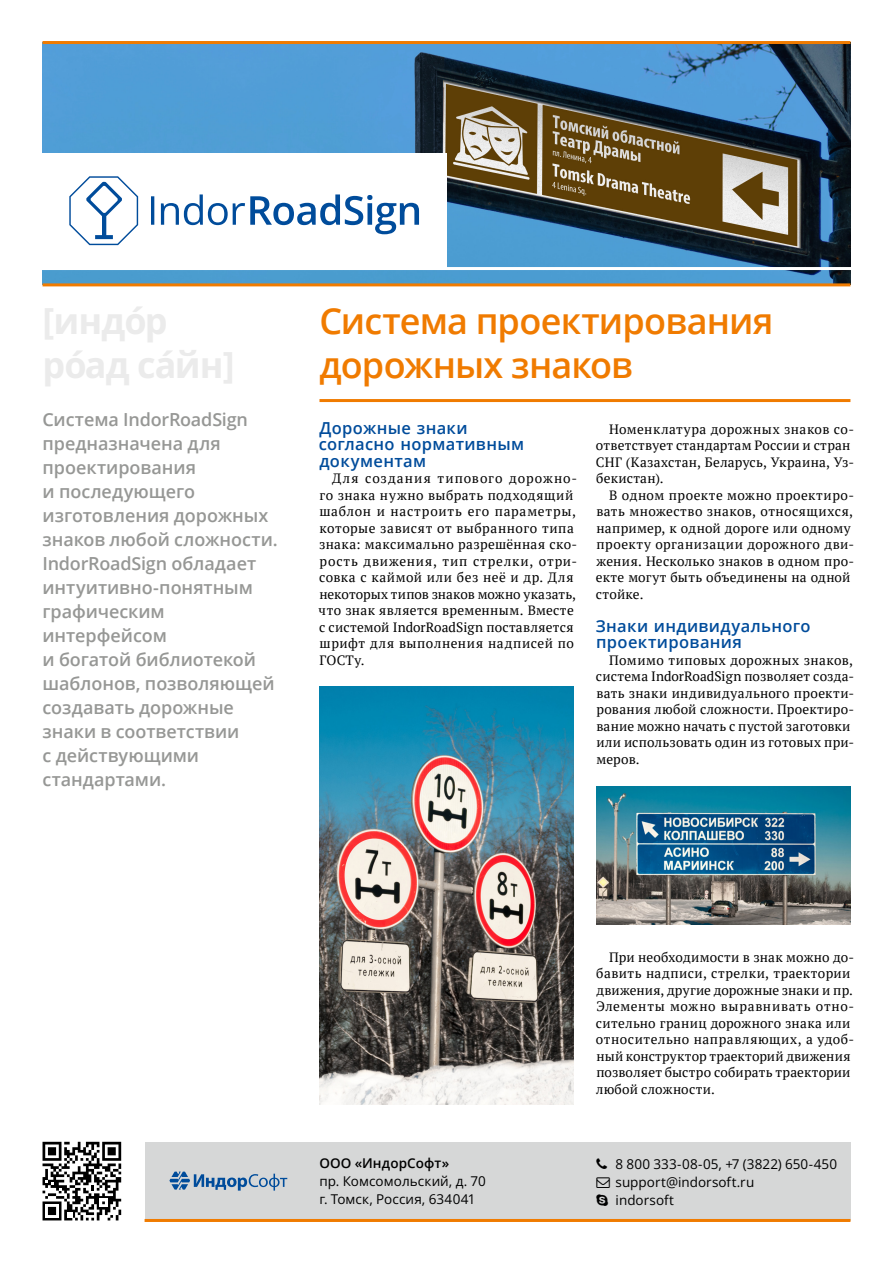
<style>
.page{position:relative;width:893px;height:1263px;background:#fff}
.page>*{position:absolute;margin:0;border:0;box-sizing:border-box;transform-origin:0 0}
.t1{font:600 36px/43.2px "Open Sans";letter-spacing:-.025em;color:#f07b00}
.t2{font:600 18px/24px "Open Sans";letter-spacing:-.005em;color:#969795}
.t3{font:600 16.5px/16.5px "Open Sans";letter-spacing:.02em;color:#004c9b}
.t4{font:13.5px/16.5px "PT Serif";letter-spacing:.025em;color:#000}
.t5{font:13.5px/18px "Open Sans";letter-spacing:.005em;color:#000}
.t6{font:600 13.5px "Open Sans";letter-spacing:.005em;color:#000}
</style>
<div class="page">
<div style="left:145px;top:1142px;width:705px;height:78px;background:#d6d7d7"></div>
<svg style="left:169px;top:1171px;width:118px;height:19px"></svg>
<img style="left:43px;top:44px;width:807px;height:239px">
<svg style="left:43px;top:1142px;width:78px;height:78px"></svg>
<img style="left:319px;top:686px;width:254px;height:419px">
<img style="left:596px;top:786px;width:254px;height:138px">
<div style="left:34px;top:153px;width:412px;height:115px;background:#fff"></div>
<hr style="left:34px;top:267px;width:825px;height:3px;background:#fff">
<hr style="left:43px;top:283px;width:807px;height:3px;background:#f07b00">
<hr style="left:145px;top:1219px;width:705px;height:3px;background:#f07b00">
<hr style="left:319px;top:399px;width:531px;height:3px;background:#f07b00">
<hr style="left:43px;top:41px;width:807px;height:3px;background:#f07b00">
<svg style="left:69px;top:176px;width:69px;height:69px"></svg>
<svg style="left:151px;top:194px;width:268px;height:40px"></svg>
<p class="t2" style="left:43px;top:407px;width:237px">Система IndorRoadSign предназначена для проектирования<br>и последующего изготовления дорожных знаков любой сложности.<br>IndorRoadSign обладает интуитивно-понятным графическим интерфейсом<br>и богатой библиотекой шаблонов, позволяющей создавать дорожные знаки в соответствии<br>с действующими стандартами.</p>
<h1 class="t1" style="left:319px;top:299px;width:456px">Система проектирования дорожных знаков</h1>
<p class="t3" style="left:319px;top:419px;width:207px">Дорожные знаки согласно нормативным документам</p>
<p class="t4" style="left:319px;top:470px;width:260px;text-indent:14px">Для создания типового дорожно&shy;го знака нужно выбрать подходящий шаблон и настроить его параметры, которые зависят от выбранного типа знака: максимально разрешённая ско&shy;рость движения, тип стрелки, отри&shy;совка с каймой или без неё и др. Для некоторых типов знаков можно указать, что знак является временным. Вместе с системой IndorRoadSign поставляется шрифт для выполнения надписей по ГОСТу.</p>
<p class="t4" style="left:596px;top:420px;width:260px;text-indent:13px">Номенклатура дорожных знаков со&shy;ответствует стандартам России и стран<br>СНГ (Казахстан, Беларусь, Украина, Уз&shy;бекистан).</p>
<p class="t4" style="left:596px;top:486px;width:260px;text-indent:13px">В одном проекте можно проектиро&shy;вать множество знаков, относящихся, например, к одной дороге или одному проекту организации дорожного дви&shy;жения. Несколько знаков в одном про&shy;екте могут быть объединены на одной стойке.</p>
<p class="t3" style="left:596px;top:617px;width:216px">Знаки индивидуального проектирования</p>
<p class="t4" style="left:596px;top:651px;width:260px;text-indent:13px">Помимо типовых дорожных знаков, система IndorRoadSign позволяет созда&shy;вать знаки индивидуального проекти&shy;рования любой сложности. Проектиро&shy;вание можно начать с пустой заготовки или использовать один из готовых при&shy;меров.</p>
<p class="t6" style="left:319px;top:1154px;width:131px">ООО «ИндорСофт»</p>
<p class="t5" style="left:319px;top:1172px;width:168px">пр. Комсомольский, д. 70 г. Томск, Россия, 634041</p>
<p class="t4" style="left:596px;top:948px;width:260px;text-indent:13px">При необходимости в знак можно до&shy;бавить надписи, стрелки, траектории движения, другие дорожные знаки и пр.<br>Элементы можно выравнивать отно&shy;сительно границ дорожного знака или относительно направляющих, а удоб&shy;ный конструктор траекторий движения позволяет быстро собирать траектории любой сложности.</p>
<p class="t5" style="left:616px;top:1155px;width:223px">8 800 333-08-05, +7 (3822) 650-450 support@indorsoft.ru<br>indorsoft</p>
</div>
